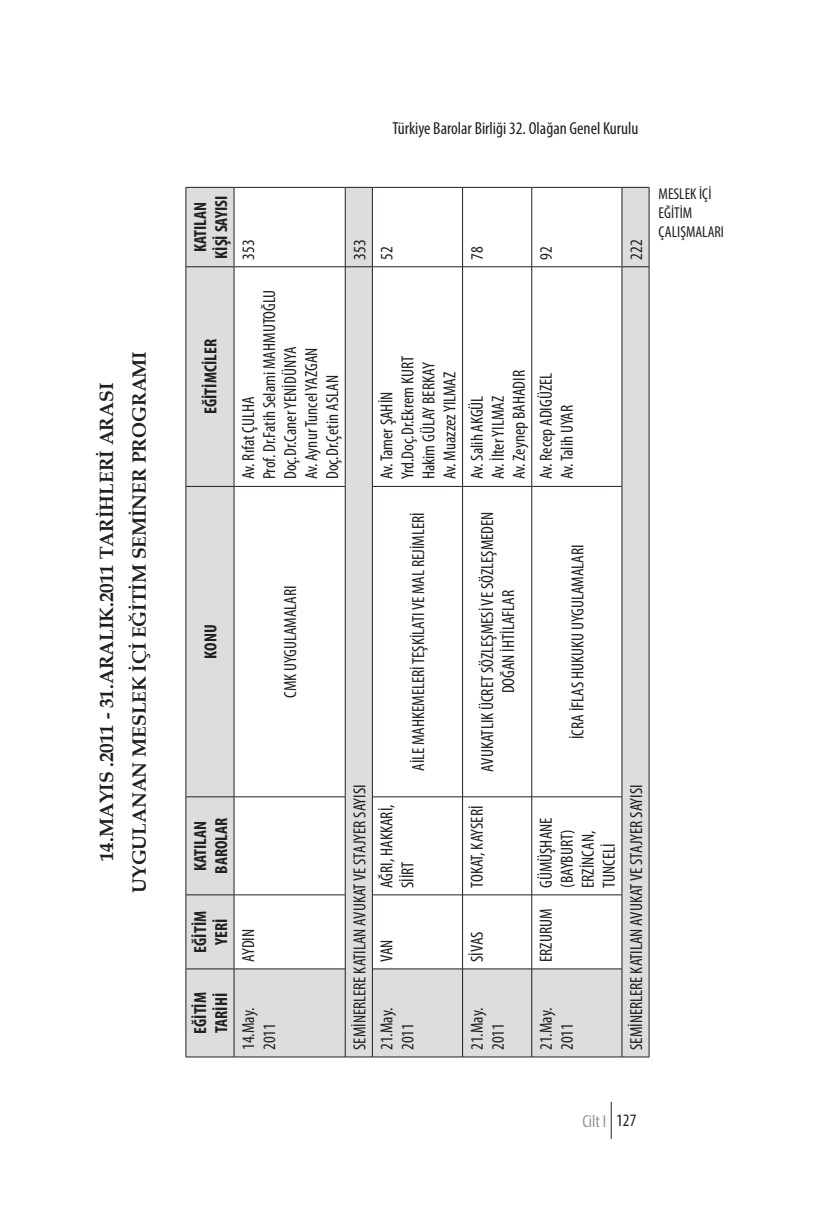
<style>
.page{position:relative;width:834px;height:1221px;background:#fff}
.page>*{position:absolute;margin:0;border:0;box-sizing:border-box;transform-origin:0 0}
.standart{font:700 19.25px "Book Antiqua";color:#231f20}
.tablo{font:condensed 17.5px/21px "Myriad Pro";color:#231f20}
.tablo-2{font:700 condensed 17.5px/21px "Myriad Pro";color:#231f20}
.t1{font:condensed 17.5px "Myriad Pro";color:#939598}
.t2{font:condensed 15.75px/18.9px "Myriad Pro";color:#231f20}
</style>
<div class="page">
<hr style="left:610px;top:1101px;width:1px;height:37px;background:#231f20">
<svg style="left:186px;top:188px;width:462px;height:868px"></svg>
<hr style="left:234px;top:1056px;width:111px;height:1px;background:#231f20">
<hr style="left:234px;top:968px;width:111px;height:1px;background:#231f20">
<hr style="left:234px;top:894px;width:111px;height:1px;background:#231f20">
<hr style="left:234px;top:796px;width:111px;height:1px;background:#231f20">
<hr style="left:234px;top:486px;width:111px;height:1px;background:#231f20">
<hr style="left:234px;top:266px;width:111px;height:1px;background:#231f20">
<hr style="left:234px;top:187px;width:111px;height:1px;background:#231f20">
<svg style="left:345px;top:187px;width:27px;height:870px;background:#d5d6d8"></svg>
<hr style="left:372px;top:968px;width:1px;height:89px;background:#231f20">
<hr style="left:372px;top:1056px;width:90px;height:1px;background:#231f20">
<hr style="left:372px;top:894px;width:1px;height:74px;background:#231f20">
<hr style="left:372px;top:968px;width:90px;height:1px;background:#231f20">
<hr style="left:372px;top:796px;width:1px;height:98px;background:#231f20">
<hr style="left:372px;top:894px;width:90px;height:1px;background:#231f20">
<hr style="left:372px;top:486px;width:1px;height:310px;background:#231f20">
<hr style="left:372px;top:796px;width:90px;height:1px;background:#231f20">
<hr style="left:372px;top:267px;width:1px;height:219px;background:#231f20">
<hr style="left:372px;top:486px;width:90px;height:1px;background:#231f20">
<hr style="left:372px;top:187px;width:1px;height:80px;background:#231f20">
<hr style="left:372px;top:266px;width:90px;height:1px;background:#231f20">
<hr style="left:372px;top:187px;width:90px;height:1px;background:#231f20">
<hr style="left:462px;top:968px;width:1px;height:89px;background:#231f20">
<hr style="left:462px;top:1056px;width:69px;height:1px;background:#231f20">
<hr style="left:462px;top:894px;width:1px;height:74px;background:#231f20">
<hr style="left:462px;top:968px;width:69px;height:1px;background:#231f20">
<hr style="left:462px;top:796px;width:1px;height:98px;background:#231f20">
<hr style="left:462px;top:894px;width:69px;height:1px;background:#231f20">
<hr style="left:462px;top:486px;width:1px;height:310px;background:#231f20">
<hr style="left:462px;top:796px;width:69px;height:1px;background:#231f20">
<hr style="left:462px;top:267px;width:1px;height:219px;background:#231f20">
<hr style="left:462px;top:486px;width:69px;height:1px;background:#231f20">
<hr style="left:462px;top:187px;width:1px;height:80px;background:#231f20">
<hr style="left:462px;top:266px;width:69px;height:1px;background:#231f20">
<hr style="left:462px;top:187px;width:69px;height:1px;background:#231f20">
<hr style="left:531px;top:968px;width:1px;height:89px;background:#231f20">
<hr style="left:532px;top:1056px;width:89px;height:1px;background:#231f20">
<hr style="left:531px;top:894px;width:1px;height:74px;background:#231f20">
<hr style="left:532px;top:968px;width:89px;height:1px;background:#231f20">
<hr style="left:531px;top:796px;width:1px;height:98px;background:#231f20">
<hr style="left:532px;top:894px;width:89px;height:1px;background:#231f20">
<hr style="left:531px;top:486px;width:1px;height:310px;background:#231f20">
<hr style="left:532px;top:796px;width:89px;height:1px;background:#231f20">
<hr style="left:531px;top:267px;width:1px;height:219px;background:#231f20">
<hr style="left:532px;top:486px;width:89px;height:1px;background:#231f20">
<hr style="left:531px;top:187px;width:1px;height:80px;background:#231f20">
<hr style="left:532px;top:266px;width:89px;height:1px;background:#231f20">
<hr style="left:532px;top:187px;width:89px;height:1px;background:#231f20">
<hr style="left:621px;top:968px;width:1px;height:89px;background:#231f20">
<svg style="left:622px;top:1056px;width:26px;height:1px"></svg>
<hr style="left:621px;top:894px;width:1px;height:74px;background:#231f20">
<hr style="left:621px;top:796px;width:1px;height:98px;background:#231f20">
<hr style="left:621px;top:486px;width:1px;height:310px;background:#231f20">
<hr style="left:621px;top:267px;width:1px;height:219px;background:#231f20">
<hr style="left:621px;top:187px;width:1px;height:80px;background:#231f20">
<svg style="left:622px;top:266px;width:26px;height:1px"></svg>
<svg style="left:622px;top:187px;width:26px;height:1px"></svg>
<hr style="left:648px;top:968px;width:1px;height:89px;background:#231f20">
<hr style="left:648px;top:894px;width:1px;height:74px;background:#231f20">
<hr style="left:648px;top:796px;width:1px;height:98px;background:#231f20">
<hr style="left:648px;top:486px;width:1px;height:310px;background:#231f20">
<hr style="left:648px;top:267px;width:1px;height:219px;background:#231f20">
<hr style="left:648px;top:187px;width:1px;height:80px;background:#231f20">
<hr style="left:185px;top:968px;width:1px;height:89px;background:#231f20">
<hr style="left:186px;top:1056px;width:48px;height:1px;background:#231f20">
<hr style="left:185px;top:894px;width:1px;height:74px;background:#231f20">
<hr style="left:186px;top:968px;width:48px;height:1px;background:#231f20">
<hr style="left:185px;top:796px;width:1px;height:98px;background:#231f20">
<hr style="left:186px;top:894px;width:48px;height:1px;background:#231f20">
<hr style="left:185px;top:486px;width:1px;height:310px;background:#231f20">
<hr style="left:186px;top:796px;width:48px;height:1px;background:#231f20">
<hr style="left:185px;top:267px;width:1px;height:219px;background:#231f20">
<hr style="left:186px;top:486px;width:48px;height:1px;background:#231f20">
<hr style="left:185px;top:187px;width:1px;height:80px;background:#231f20">
<hr style="left:186px;top:266px;width:48px;height:1px;background:#231f20">
<hr style="left:186px;top:187px;width:48px;height:1px;background:#231f20">
<hr style="left:234px;top:968px;width:1px;height:89px;background:#231f20">
<hr style="left:234px;top:894px;width:1px;height:74px;background:#231f20">
<hr style="left:234px;top:796px;width:1px;height:98px;background:#231f20">
<hr style="left:234px;top:486px;width:1px;height:310px;background:#231f20">
<hr style="left:234px;top:267px;width:1px;height:219px;background:#231f20">
<hr style="left:234px;top:187px;width:1px;height:80px;background:#231f20">
<p class="standart" style="left:94px;top:861px;width:480px;rotate:-90deg">14.MAYIS .2011 - 31.ARALIK.2011 TARİHLERİ ARASI</p>
<p class="standart" style="left:126px;top:892px;width:543px;rotate:-90deg">UYGULANAN MESLEK İÇİ EĞİTİM SEMİNER PROGRAMI</p>
<p class="tablo" style="left:392px;top:117px;width:247px">Türkiye Barolar Birliği 32. Olağan Genel Kurulu</p>
<p class="tablo-2" style="left:189px;top:259px;width:65px;text-align:center;rotate:-90deg">KATILAN<br>KİŞİ SAYISI</p>
<p class="tablo" style="left:238px;top:260px;width:22px;rotate:-90deg">353</p>
<p class="tablo" style="left:349px;top:260px;width:22px;rotate:-90deg">353</p>
<p class="tablo-2" style="left:200px;top:414px;width:76px;rotate:-90deg">EĞİTİMCİLER</p>
<p class="tablo" style="left:259px;top:479px;width:191px;rotate:-90deg">Prof. Dr.Fatih Selami MAHMUTOĞLU</p>
<p class="tablo" style="left:280px;top:479px;width:134px;rotate:-90deg">Doç.Dr.Caner YENİDÜNYA</p>
<p class="tablo" style="left:301px;top:479px;width:133px;rotate:-90deg">Av. Aynur Tuncel YAZGAN</p>
<p class="tablo" style="left:322px;top:479px;width:106px;rotate:-90deg">Doç.Dr.Çetin ASLAN</p>
<p class="tablo" style="left:238px;top:479px;width:85px;rotate:-90deg">Av. Rıfat ÇULHA</p>
<p class="tablo" style="left:376px;top:260px;width:15px;rotate:-90deg">52</p>
<p class="tablo" style="left:466px;top:260px;width:15px;rotate:-90deg">78</p>
<p class="tablo" style="left:535px;top:260px;width:15px;rotate:-90deg">92</p>
<p class="tablo" style="left:397px;top:479px;width:125px;rotate:-90deg">Yrd.Doç.Dr.Ekrem KURT</p>
<p class="tablo" style="left:418px;top:479px;width:118px;rotate:-90deg">Hakim GÜLAY BERKAY</p>
<p class="tablo" style="left:439px;top:479px;width:109px;rotate:-90deg">Av. Muazzez YILMAZ</p>
<p class="tablo" style="left:376px;top:479px;width:89px;rotate:-90deg">Av. Tamer ŞAHİN</p>
<p class="tablo" style="left:466px;top:479px;width:85px;rotate:-90deg">Av. Salih AKGÜL</p>
<p class="tablo" style="left:487px;top:479px;width:85px;rotate:-90deg">Av. İlter YILMAZ</p>
<p class="tablo" style="left:508px;top:479px;width:111px;rotate:-90deg">Av. Zeynep BAHADIR</p>
<p class="tablo" style="left:535px;top:479px;width:108px;rotate:-90deg">Av. Recep ADIGÜZEL</p>
<p class="tablo" style="left:556px;top:479px;width:76px;rotate:-90deg">Av. Talih UYAR</p>
<p class="tablo" style="left:625px;top:260px;width:22px;rotate:-90deg">222</p>
<p class="tablo-2" style="left:200px;top:658px;width:36px;rotate:-90deg">KONU</p>
<p class="tablo" style="left:280px;top:698px;width:114px;rotate:-90deg">CMK UYGULAMALARI</p>
<p class="tablo-2" style="left:189px;top:873px;width:58px;rotate:-90deg">KATILAN<br>BAROLAR</p>
<p class="tablo-2" style="left:189px;top:952px;width:43px;text-align:center;rotate:-90deg">EĞİTİM<br>YERİ</p>
<p class="tablo-2" style="left:189px;top:1033px;width:43px;rotate:-90deg">EĞİTİM<br>TARİHİ</p>
<p class="tablo" style="left:238px;top:961px;width:35px;rotate:-90deg">AYDIN</p>
<p class="tablo" style="left:238px;top:1049px;width:44px;rotate:-90deg">14.May.</p>
<p class="tablo" style="left:259px;top:1049px;width:28px;rotate:-90deg">2011</p>
<p class="tablo" style="left:349px;top:1049px;width:267px;rotate:-90deg">SEMİNERLERE KATILAN AVUKAT VE STAJYER SAYISI</p>
<p class="tablo" style="left:407px;top:771px;width:260px;rotate:-90deg">AİLE MAHKEMELERİ TEŞKİLATI VE MAL REJİMLERİ</p>
<p class="tablo" style="left:376px;top:887px;width:85px;rotate:-90deg">AĞRI, HAKKARİ,<br>SİİRT</p>
<p class="tablo" style="left:376px;top:961px;width:24px;rotate:-90deg">VAN</p>
<p class="tablo" style="left:376px;top:1049px;width:44px;rotate:-90deg">21.May.</p>
<p class="tablo" style="left:397px;top:1049px;width:28px;rotate:-90deg">2011</p>
<p class="tablo" style="left:476px;top:771px;width:261px;text-align:center;rotate:-90deg">AVUKATLIK ÜCRET SÖZLEŞMESİ VE SÖZLEŞMEDEN<br>DOĞAN İHTİLAFLAR</p>
<p class="tablo" style="left:466px;top:887px;width:84px;rotate:-90deg">TOKAT, KAYSERİ</p>
<p class="tablo" style="left:466px;top:961px;width:32px;rotate:-90deg">SİVAS</p>
<p class="tablo" style="left:466px;top:1049px;width:44px;rotate:-90deg">21.May.</p>
<p class="tablo" style="left:487px;top:1049px;width:28px;rotate:-90deg">2011</p>
<p class="tablo" style="left:567px;top:739px;width:196px;rotate:-90deg">İCRA İFLAS HUKUKU UYGULAMALARI</p>
<p class="tablo" style="left:535px;top:887px;width:72px;rotate:-90deg">GÜMÜŞHANE (BAYBURT)<br>ERZİNCAN,<br>TUNCELİ</p>
<p class="tablo" style="left:535px;top:961px;width:55px;rotate:-90deg">ERZURUM</p>
<p class="tablo" style="left:535px;top:1049px;width:44px;rotate:-90deg">21.May.</p>
<p class="tablo" style="left:556px;top:1049px;width:28px;rotate:-90deg">2011</p>
<p class="tablo" style="left:625px;top:1049px;width:267px;rotate:-90deg">SEMİNERLERE KATILAN AVUKAT VE STAJYER SAYISI</p>
<p class="t2" style="left:658px;top:184px;width:67px">MESLEK İÇİ<br>EĞİTİM<br>ÇALIŞMALARI</p>
<p class="t1" style="left:582px;top:1110px;width:25px">Cilt I</p>
<p class="tablo" style="left:616px;top:1109px;width:22px">127</p>
</div>
